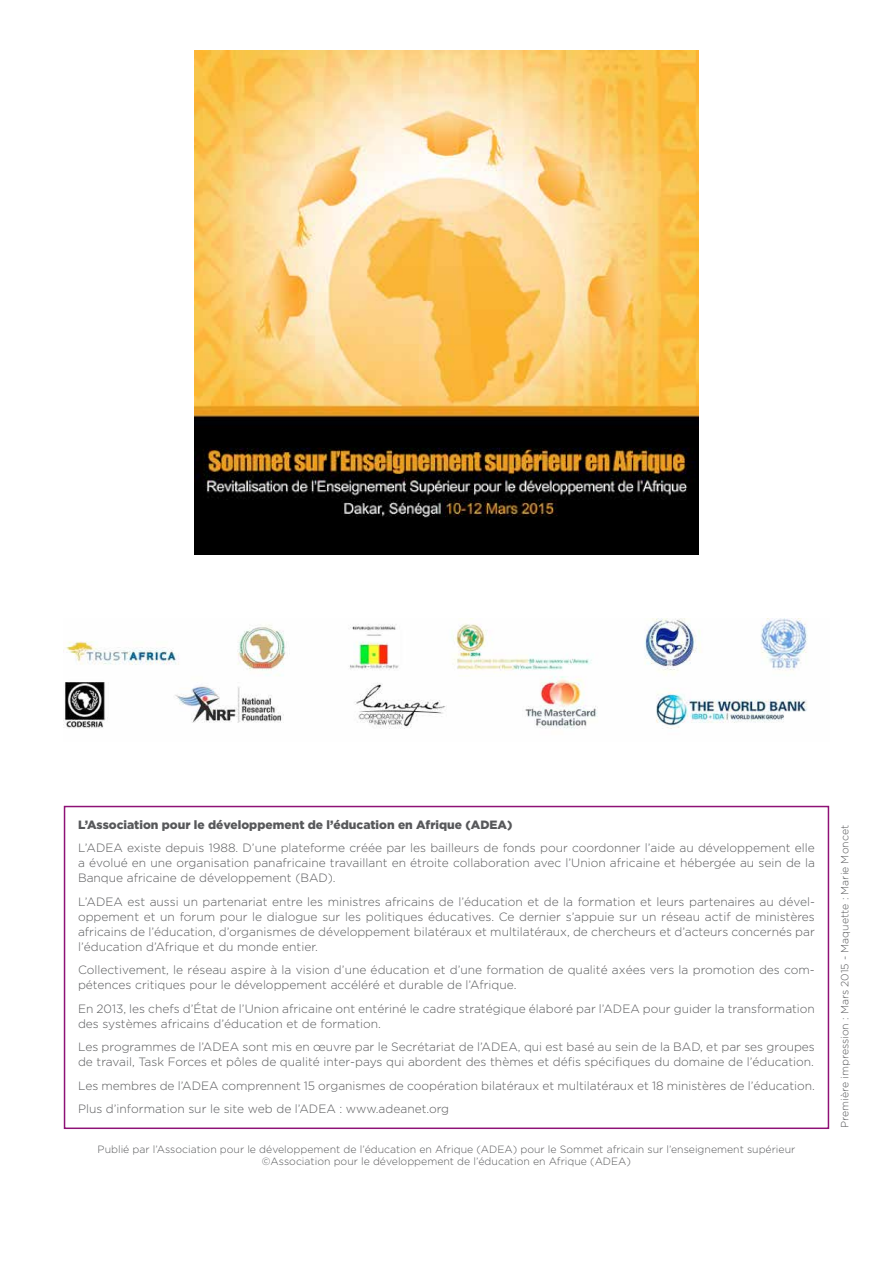
<style>
.page{position:relative;width:893px;height:1263px;background:#fff}
.page>*{position:absolute;margin:0;border:0;box-sizing:border-box;transform-origin:0 0}
.t1{font:300 12px/15px "Gotham";color:#58595b}
.t2{font:900 12px "Gotham";color:#58595b}
.t3{font:300 10.5px/12.6px "Gotham";color:#58595b;text-align:center}
</style>
<div class="page">
<img style="left:194px;top:50px;width:504px;height:504px">
<div style="left:64px;top:806px;width:765px;height:323px;border:2px solid #8e1276"></div>
<img style="left:64px;top:618px;width:744px;height:111px">
<p class="t2" style="left:78px;top:818px;width:403px">L’Association pour le développement de l’éducation en Afrique (ADEA</p>
<p class="t2" style="left:507px;top:818px;width:7px">)</p>
<p class="t1" style="left:78px;top:840px;width:738px;text-align:justify">L’ADEA existe depuis 1988. D’une plateforme créée par les bailleurs de fonds pour coordonner l’aide au développement elle a évolué en une organisation panafricaine travaillant en étroite collaboration avec l’Union africaine et hébergée au sein de la Banque africaine de développement (BAD).</p>
<p class="t1" style="left:78px;top:894px;width:738px;text-align:justify">L’ADEA est aussi un partenariat entre les ministres africains de l’éducation et de la formation et leurs partenaires au dével&shy;oppement et un forum pour le dialogue sur les politiques éducatives. Ce dernier s’appuie sur un réseau actif de ministères africains de l’éducation, d’organismes de développement bilatéraux et multilatéraux, de chercheurs et d’acteurs concernés par l’éducation d’Afrique et du monde entier.</p>
<p class="t1" style="left:78px;top:962px;width:738px">Collectivement, le réseau aspire à la vision d’une éducation et d’une formation de qualité axées vers la promotion des com&shy;pétences critiques pour le développement accéléré et durable de l’Afrique.</p>
<p class="t1" style="left:78px;top:1001px;width:738px">En 2013, les chefs d’État de l’Union africaine ont entériné le cadre stratégique élaboré par l’ADEA pour guider la transformation des systèmes africains d’éducation et de formation.</p>
<p class="t1" style="left:78px;top:1039px;width:738px">Les programmes de l’ADEA sont mis en œuvre par le Secrétariat de l’ADEA, qui est basé au sein de la BAD, et par ses groupes de travail, Task Forces et pôles de qualité inter-pays qui abordent des thèmes et défis spécifiques du domaine de l’éducation.</p>
<p class="t1" style="left:78px;top:1074px;width:738px;line-height:23.5px">Les membres de l’ADEA comprennent 15 organismes de coopération bilatéraux et multilatéraux et 18 ministères de l’éducation.<br>Plus d’information sur le site web de l’ADEA : www.adeanet.org</p>
<p class="t3" style="left:98px;top:1142px;width:699px">Publié par l’Association pour le développement de l’éducation en Afrique (ADEA) pour le Sommet africain sur l’enseignement supérieur ©Association pour le développement de l’éducation en Afrique (ADEA)</p>
<p class="t3" style="left:838px;top:1128px;width:304px;rotate:-90deg">Première impression : Mars 2015 - Maquette : Marie Moncet</p>
</div>
